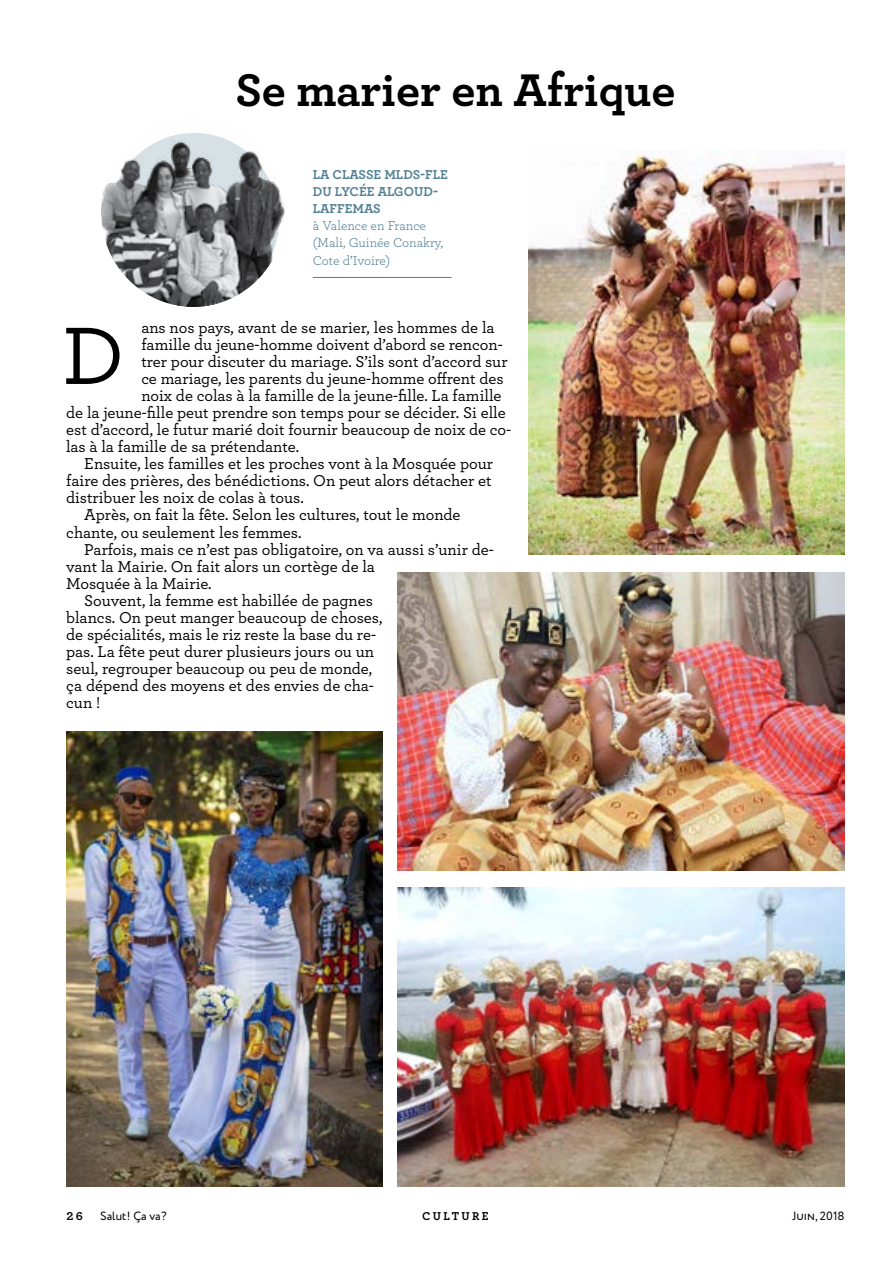
<style>
.page{position:relative;width:893px;height:1263px;background:#fff}
.page>*{position:absolute;margin:0;border:0;box-sizing:border-box;transform-origin:0 0}
.t1{font:500 85.2px "Archer";color:#000}
.t2{font:700 48px "Archer";color:#000}
.t3{font:500 16.5px "Archer";color:#000}
.t4{font:13.5px/17.1px "Archer";letter-spacing:-.005em;color:#528095}
.t5{font:700 13.5px/17.1px "Archer";color:#528095}
.t6{font:12px "Circe";color:#000}
.t7{font:700 12px "Archer";letter-spacing:.2em;color:#000}
</style>
<div class="page">
<img style="left:528px;top:151px;width:317px;height:404px">
<hr style="left:313px;top:277px;width:139px;height:1px;background:#528095">
<img style="left:66px;top:731px;width:317px;height:455px">
<img style="left:398px;top:887px;width:447px;height:299px">
<img style="left:398px;top:573px;width:447px;height:297px">
<img style="left:101px;top:133px;width:184px;height:174px">
<h2 class="t2" style="left:235px;top:53px;width:442px">Se marier en Afrique</h2>
<p class="t5" style="left:313px;top:165px;width:137px">LA CLASSE MLDS-FLE<br>DU LYCÉE ALGOUD-<br>LAFFEMAS</p>
<p class="t4" style="left:313px;top:217px;width:132px">à Valence en France (Mali, Guinée Conakry,<br>Cote d’Ivoire)</p>
<h1 class="t1" style="left:62px;top:294px;width:64px">D</h1>
<p class="t3" style="left:141px;top:315px;width:355px">ans nos pays, avant de se marier, les hommes de la</p>
<p class="t3" style="left:141px;top:332px;width:363px">famille du jeune-homme doivent d’abord se rencon-</p>
<p class="t3" style="left:141px;top:350px;width:368px">trer pour discuter du mariage. S’ils sont d’accord sur</p>
<p class="t3" style="left:141px;top:367px;width:364px">ce mariage, les parents du jeune-homme offrent des</p>
<p class="t3" style="left:141px;top:384px;width:362px">noix de colas à la famille de la jeune-fille. La famille</p>
<p class="t3" style="left:66px;top:401px;width:441px">de la jeune-fille peut prendre son temps pour se décider. Si elle</p>
<p class="t3" style="left:66px;top:418px;width:447px">est d’accord, le futur marié doit fournir beaucoup de noix de co-</p>
<p class="t3" style="left:66px;top:435px;width:234px">las à la famille de sa prétendante.</p>
<p class="t3" style="left:84px;top:452px;width:410px">Ensuite, les familles et les proches vont à la Mosquée pour</p>
<p class="t3" style="left:66px;top:469px;width:427px">faire des prières, des bénédictions. On peut alors détacher et</p>
<p class="t3" style="left:66px;top:486px;width:239px">distribuer les noix de colas à tous.</p>
<p class="t3" style="left:84px;top:503px;width:378px">Après, on fait la fête. Selon les cultures, tout le monde</p>
<p class="t3" style="left:66px;top:520px;width:237px">chante, ou seulement les femmes.</p>
<p class="t3" style="left:84px;top:537px;width:411px">Parfois, mais ce n’est pas obligatoire, on va aussi s’unir de-</p>
<p class="t3" style="left:66px;top:554px;width:310px">vant la Mairie. On fait alors un cortège de la</p>
<p class="t3" style="left:66px;top:571px;width:147px">Mosquée à la Mairie.</p>
<p class="t3" style="left:84px;top:588px;width:290px">Souvent, la femme est habillée de pagnes</p>
<p class="t3" style="left:66px;top:605px;width:318px">blancs. On peut manger beaucoup de choses,</p>
<p class="t3" style="left:66px;top:622px;width:311px">de spécialités, mais le riz reste la base du re-</p>
<p class="t3" style="left:66px;top:640px;width:309px">pas. La fête peut durer plusieurs jours ou un</p>
<p class="t3" style="left:66px;top:657px;width:307px">seul, regrouper beaucoup ou peu de monde,</p>
<p class="t3" style="left:66px;top:674px;width:309px">ça dépend des moyens et des envies de cha-</p>
<p class="t3" style="left:66px;top:691px;width:36px">cun !</p>
<p class="t7" style="left:66px;top:1207px;width:18px">26</p>
<p class="t6" style="left:100px;top:1208px;width:68px">Salut! Ça va?</p>
<p class="t6" style="left:792px;top:1208px;width:54px">Juin, 2018</p>
<p class="t7" style="left:422px;top:1207px;width:68px">CULTURE</p>
</div>
